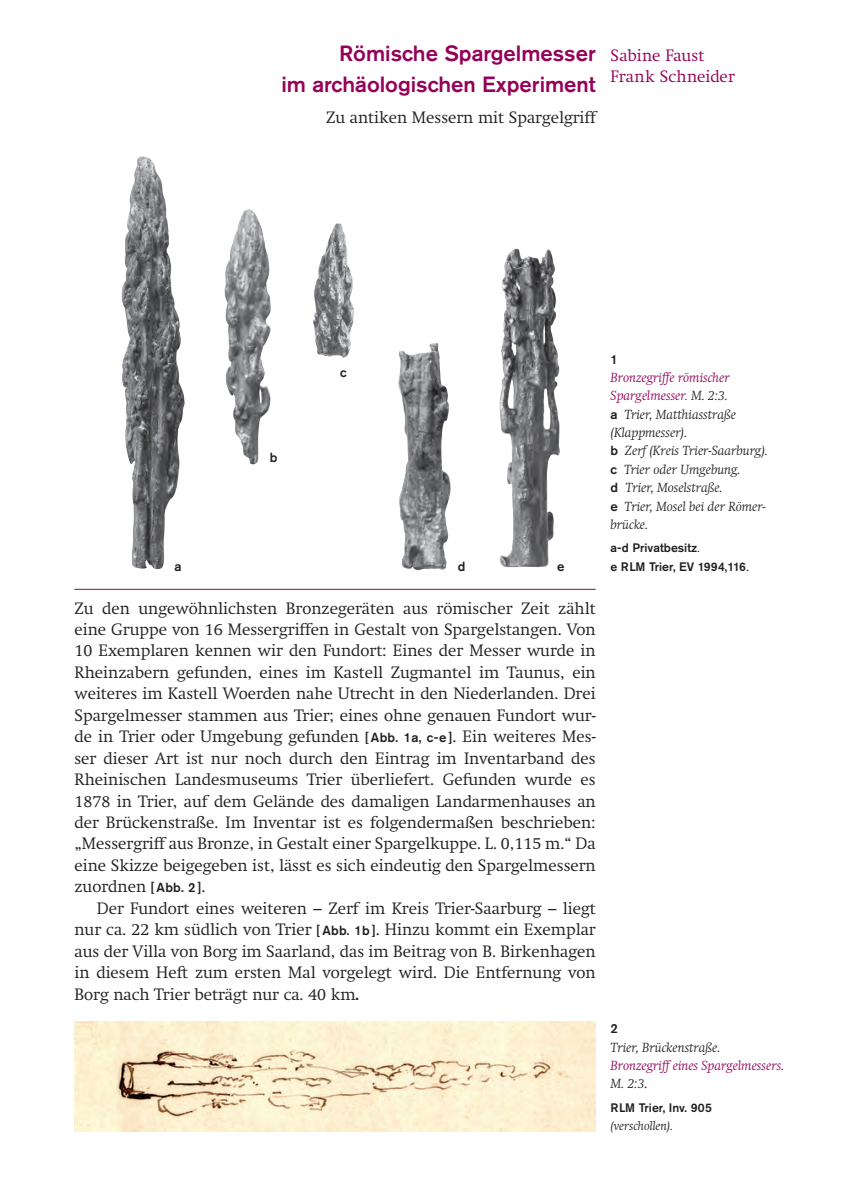
<style>
.page{position:relative;width:844px;height:1191px;background:#fff}
.page>*{position:absolute;margin:0;border:0;box-sizing:border-box;transform-origin:0 0}
.t1{font:500 21.88px/30.6px "Akzidenz Grotesk Std";color:#950058;text-align:right}
.t2{font:300 16.28px/21.3px "Swift";color:#231f20;text-align:justify}
.t3{font:300 16.28px/21.3px "Swift";letter-spacing:.005em;color:#950058}
.t4{font:italic 300 13.12px/18.4px "Swift";color:#231f20}
.t5{font:italic 300 13.12px/18.4px "Swift";color:#950058}
.t6{font:500 13.12px "Akzidenz Grotesk Std";color:#231f20}
.t7{font:500 12.25px/18.4px "Akzidenz Grotesk Std";color:#231f20}
.t8{font:italic 300 12.25px "Swift";color:#231f20}
.s1{font-family:"Akzidenz Grotesk Std";font-weight:500;font-size:13.12px}
.s2{font-family:"Akzidenz Grotesk Std";font-weight:500}
.s3{color:#950058}
.s4{font-family:"Akzidenz Grotesk Std";font-weight:500;font-style:normal}
.s5{font-family:"Swift";font-weight:300;font-style:italic}
.s6{font-family:"Swift";font-weight:300}
.s7{color:#231f20}
.s8{font-style:normal;color:#231f20}
</style>
<div class="page">
<hr style="left:74px;top:589px;width:521px;height:1px;background:#950058">
<img style="left:122px;top:156px;width:148px;height:413px">
<img style="left:398px;top:343px;width:52px;height:227px">
<img style="left:499px;top:249px;width:61px;height:318px">
<img style="left:74px;top:1022px;width:521px;height:109px">
<h1 class="t1" style="left:281px;top:38px;width:316px">Römische Spargelmesser<br>im archäologischen Experiment</h1>
<p class="t2" style="left:326px;top:107px;width:271px">Zu antiken Messern mit Spargelgriff</p>
<p class="t3" style="left:610px;top:45px;width:126px">Sabine Faust<br>Frank Schneider</p>
<p class="t6" style="left:174px;top:558px;width:9px">a</p>
<p class="t6" style="left:270px;top:449px;width:9px">b</p>
<p class="t6" style="left:340px;top:364px;width:8px">c</p>
<p class="t6" style="left:458px;top:558px;width:9px">d</p>
<p class="t6" style="left:557px;top:558px;width:9px">e</p>
<p class="t2" style="left:74px;top:597px;width:522px">Zu den ungewöhnlichsten Bronzegeräten aus römischer Zeit zählt eine Gruppe von 16 Messergriffen in Gestalt von Spargelstangen. Von 10 Exemplaren kennen wir den Fundort: Eines der Messer wurde in Rheinzabern gefunden, eines im Kastell Zugmantel im Taunus, ein weiteres im Kastell Woerden nahe Utrecht in den Niederlanden. Drei Spargelmesser stammen aus Trier; eines ohne genauen Fundort wur&shy;de in Trier oder Umgebung gefunden <span class="s1">[ Abb. 1a, c-e ]</span>. Ein weiteres Mes&shy;ser dieser Art ist nur noch durch den Eintrag im Inventarband des Rheinischen Landesmuseums Trier überliefert. Gefunden wurde es 1878 in Trier, auf dem Gelände des damaligen Landarmenhauses an der Brückenstraße. Im Inventar ist es folgendermaßen beschrieben: „Messergriff aus Bronze, in Gestalt einer Spargelkuppe. L. 0,115 m.“ Da eine Skizze beigegeben ist, lässt es sich eindeutig den Spargelmessern zuordnen <span class="s1">[ Abb. 2 ]</span>.</p>
<p class="t2" style="left:74px;top:897px;width:522px;text-indent:22px">Der Fundort eines weiteren – Zerf im Kreis Trier-Saarburg – liegt nur ca. 22 km südlich von Trier <span class="s1">[ Abb. 1b ]</span>. Hinzu kommt ein Exemplar aus der Villa von Borg im Saarland, das im Beitrag von B. Birkenhagen in diesem Heft zum ersten Mal vorgelegt wird. Die Entfernung von Borg nach Trier beträgt nur ca. 40 km<span class="s2">.</span></p>
<p class="t6" style="left:610px;top:351px;width:9px">1</p>
<p class="t4" style="left:610px;top:368px;width:159px"><span class="s3">Bronzegriffe römischer<br>Spargelmesser.</span> M. 2:3.<br><span class="s4">a</span> Trier, Matthiasstraße (Klappmesser).<br><span class="s4">b</span> Zerf (Kreis Trier-Saarburg). <span class="s4">c</span> Trier oder Umgebung.<br><span class="s4">d</span> Trier, Moselstraße.<br><span class="s4">e</span> Trier, Mosel bei der Römer&shy;brücke.</p>
<p class="t7" style="left:610px;top:538px;width:140px">a-d Privatbesitz<span class="s5">.<br></span>e RLM Trier, EV 1994,116<span class="s6">.</span></p>
<p class="t6" style="left:610px;top:1020px;width:9px">2</p>
<p class="t4" style="left:610px;top:1038px;width:111px">Trier, Brückenstraße.</p>
<p class="t5" style="left:610px;top:1056px;width:175px">Bronzegriff eines Spargelmessers.<br><span class="s7">M. 2:3</span><span class="s8">.</span></p>
<p class="t7" style="left:610px;top:1098px;width:103px">RLM Trier, Inv. 905</p>
<p class="t8" style="left:610px;top:1118px;width:64px">(verschollen).</p>
</div>
